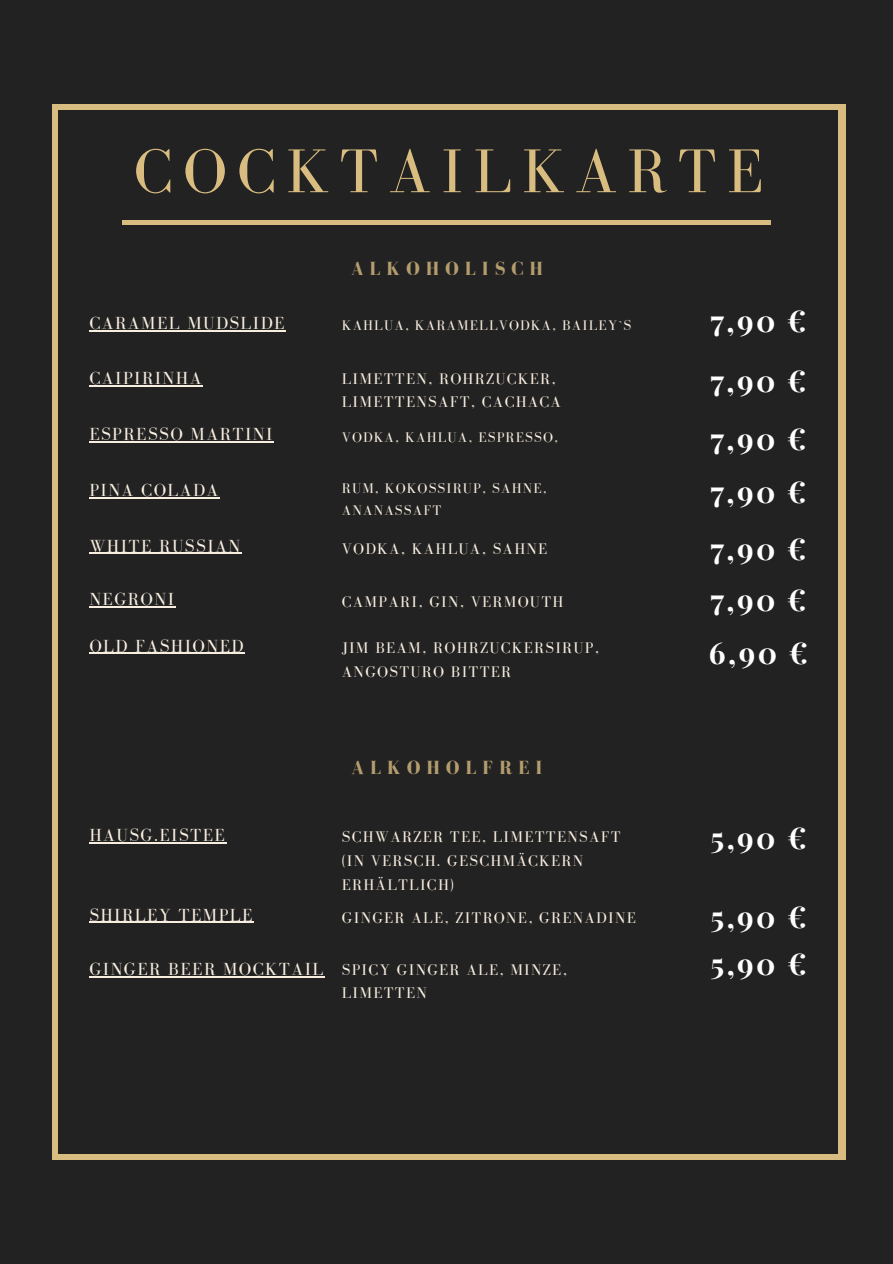
<style>
.page{position:relative;width:893px;height:1264px;background:#fff}
.page>*{position:absolute;margin:0;border:0;box-sizing:border-box;transform-origin:0 0}
.t1{font:63.6px "Bodoni FLF";letter-spacing:.16em;color:#d9bc80}
.t2{font:700 30px "Playfair Display";letter-spacing:.08em;color:#fff}
.t3{font:700 19.5px "Bodoni FLF";letter-spacing:.3em;color:#d9bc80}
.t4{font:18px "Bodoni FLF";letter-spacing:.08em;color:#f8eee0}
.t5{font:15.9px/23.7px "Bodoni FLF";letter-spacing:.08em;color:#f8eee0}
.t6{font:14.4px/21.3px "Bodoni FLF";letter-spacing:.08em;color:#f8eee0}
</style>
<div class="page">
<div style="left:0;top:0;width:892px;height:1263px;background:#222"></div>
<div style="left:52px;top:104px;width:793px;height:1055px;background:#d9bc80"></div>
<div style="left:58px;top:110px;width:780px;height:1043px;background:#222"></div>
<hr style="left:123px;top:221px;width:647px;height:3px;background:#d9bc80">
<hr style="left:89px;top:330px;width:197px;height:1px;background:#f8eee0">
<hr style="left:89px;top:385px;width:114px;height:1px;background:#f8eee0">
<hr style="left:89px;top:553px;width:153px;height:1px;background:#f8eee0">
<hr style="left:89px;top:652px;width:156px;height:2px;background:#f8eee0">
<hr style="left:89px;top:606px;width:87px;height:1px;background:#f8eee0">
<hr style="left:89px;top:921px;width:165px;height:1px;background:#f8eee0">
<hr style="left:89px;top:441px;width:185px;height:1px;background:#f8eee0">
<hr style="left:89px;top:497px;width:131px;height:1px;background:#f8eee0">
<hr style="left:89px;top:976px;width:236px;height:1px;background:#f8eee0">
<hr style="left:89px;top:842px;width:137px;height:1px;background:#f8eee0">
<p class="t1" style="left:134px;top:137px;width:631px">COCKTAILKARTE</p>
<p class="t3" style="left:350px;top:257px;width:194px">ALKOHOLISCH</p>
<p class="t4" style="left:89px;top:313px;width:196px">CARAMEL MUDSLIDE</p>
<p class="t6" style="left:342px;top:314px;width:291px">KAHLUA, KARAMELLVODKA, BAILEY`S</p>
<p class="t2" style="left:710px;top:300px;width:97px">7,90 €</p>
<p class="t4" style="left:89px;top:368px;width:114px">CAIPIRINHA</p>
<p class="t5" style="left:342px;top:366px;width:221px">LIMETTEN, ROHRZUCKER,<br>LIMETTENSAFT, CACHACA</p>
<p class="t2" style="left:710px;top:359px;width:97px">7,90 €</p>
<p class="t4" style="left:89px;top:424px;width:185px">ESPRESSO MARTINI</p>
<p class="t4" style="left:89px;top:480px;width:131px">PINA COLADA</p>
<p class="t6" style="left:342px;top:426px;width:217px">VODKA, KAHLUA, ESPRESSO,</p>
<p class="t6" style="left:342px;top:477px;width:206px">RUM, KOKOSSIRUP, SAHNE,<br>ANANASSAFT</p>
<p class="t4" style="left:89px;top:536px;width:152px">WHITE RUSSIAN</p>
<p class="t5" style="left:342px;top:536px;width:207px">VODKA, KAHLUA, SAHNE</p>
<p class="t4" style="left:89px;top:589px;width:86px">NEGRONI</p>
<p class="t5" style="left:342px;top:590px;width:223px">CAMPARI, GIN, VERMOUTH</p>
<p class="t4" style="left:89px;top:636px;width:156px">OLD FASHIONED</p>
<p class="t5" style="left:342px;top:636px;width:258px">JIM BEAM, ROHRZUCKERSIRUP,</p>
<p class="t5" style="left:342px;top:659px;width:171px">ANGOSTURO BITTER</p>
<p class="t3" style="left:351px;top:757px;width:193px">ALKOHOLFREI</p>
<p class="t4" style="left:89px;top:825px;width:137px">HAUSG.EISTEE</p>
<p class="t5" style="left:342px;top:825px;width:280px">SCHWARZER TEE, LIMETTENSAFT</p>
<p class="t5" style="left:342px;top:848px;width:243px">(IN VERSCH. GESCHMÄCKERN</p>
<p class="t5" style="left:342px;top:872px;width:113px">ERHÄLTLICH)</p>
<p class="t4" style="left:89px;top:904px;width:165px">SHIRLEY TEMPLE</p>
<p class="t5" style="left:342px;top:905px;width:295px">GINGER ALE, ZITRONE, GRENADINE</p>
<p class="t5" style="left:342px;top:957px;width:226px">SPICY GINGER ALE, MINZE,<br>LIMETTEN</p>
<p class="t4" style="left:89px;top:959px;width:235px">GINGER BEER MOCKTAIL</p>
<p class="t2" style="left:710px;top:417px;width:97px">7,90 €</p>
<p class="t2" style="left:710px;top:470px;width:97px">7,90 €</p>
<p class="t2" style="left:710px;top:528px;width:97px">7,90 €</p>
<p class="t2" style="left:710px;top:578px;width:97px">7,90 €</p>
<p class="t2" style="left:709px;top:631px;width:101px">6,90 €</p>
<p class="t2" style="left:710px;top:816px;width:97px">5,90 €</p>
<p class="t2" style="left:710px;top:895px;width:97px">5,90 €</p>
<p class="t2" style="left:710px;top:942px;width:97px">5,90 €</p>
</div>
